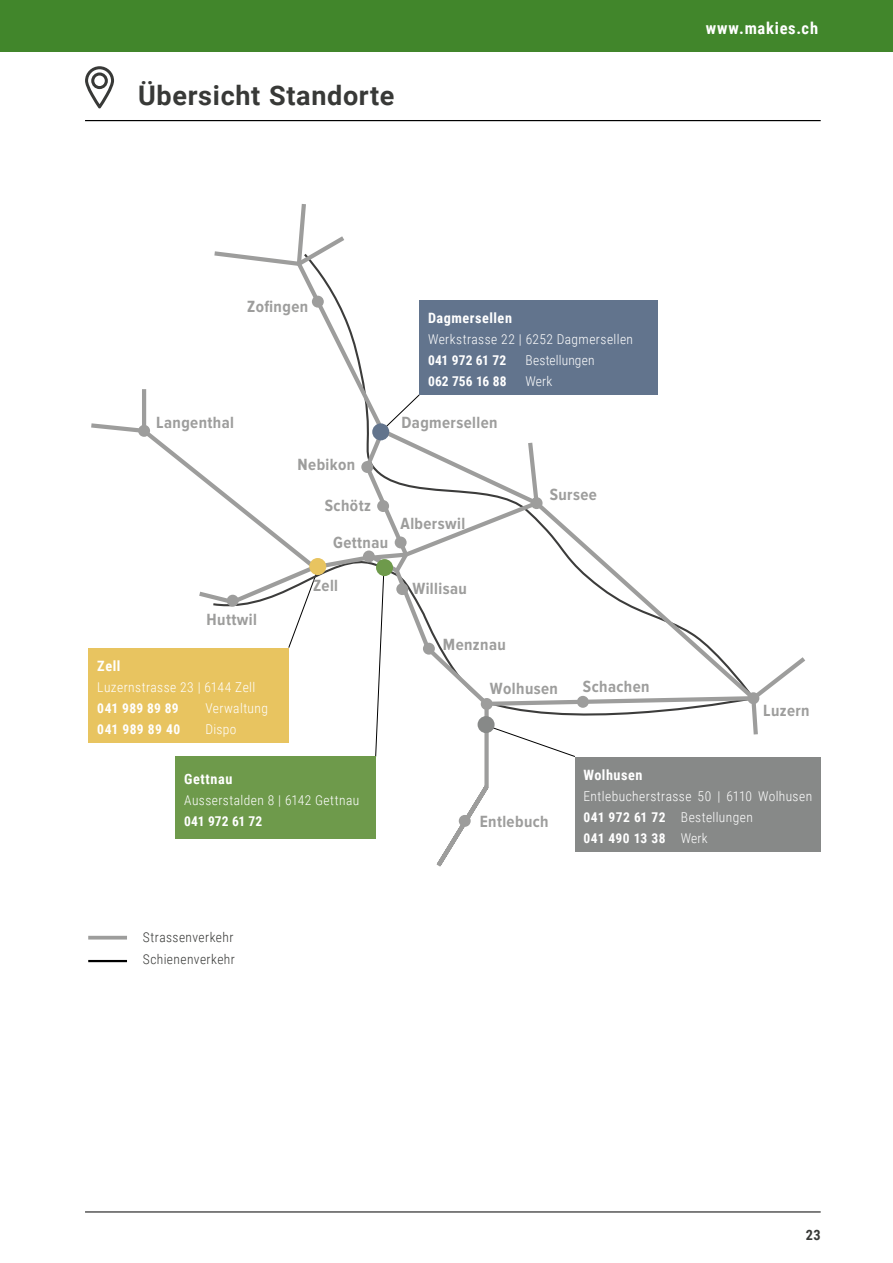
<style>
.page{position:relative;width:893px;height:1263px;background:#fff}
.page>*{position:absolute;margin:0;border:0;box-sizing:border-box;transform-origin:0 0}
.t1{font:700 27px "Roboto";letter-spacing:.025em;color:#383937}
.t2{font:700 16.8px "Proxima Nova Cond";letter-spacing:.025em;color:#9d9d9c}
.t3{font:700 16.5px "Roboto Condensed";letter-spacing:.05em;color:#fff}
.t4{font:700 14.25px "Roboto Condensed";letter-spacing:.035em;color:#fff}
.t5{font:700 14.25px "Roboto Condensed";color:#383937}
.t6{font:300 13.5px/21px "Roboto Condensed";letter-spacing:.03em;color:#fff}
.t7{font:700 13.5px "Roboto Condensed";letter-spacing:.01em;color:#fff}
.t8{font:300 13.5px/22.5px "Roboto Condensed";letter-spacing:.03em;color:#383937}
.t9{font:300 13.5px "Roboto Condensed";letter-spacing:.01em;color:#fff}
.t10{font:700 13.5px "Roboto Condensed";letter-spacing:.03em;color:#fff}
.s1{font-weight:700}
</style>
<div class="page">
<hr style="left:85px;top:1211px;width:736px;height:1px;background:#000">
<div style="left:0;top:0;width:893px;height:51px;background:#41862b"></div>
<hr style="left:85px;top:120px;width:736px;height:1px;background:#000">
<svg style="left:88px;top:204px;width:722px;height:663px"></svg>
<div style="left:459px;top:815px;width:12px;height:12px;background:#9d9d9c;border-radius:50%"></div>
<div style="left:577px;top:696px;width:12px;height:12px;background:#9d9d9c;border-radius:50%"></div>
<div style="left:377px;top:500px;width:12px;height:12px;background:#9d9d9c;border-radius:50%"></div>
<svg style="left:85px;top:66px;width:29px;height:42px"></svg>
<div style="left:89px;top:648px;width:200px;height:95px;background:#e8c460"></div>
<div style="left:420px;top:300px;width:238px;height:95px;background:#62748d"></div>
<div style="left:575px;top:756px;width:246px;height:95px;background:#878988"></div>
<div style="left:176px;top:756px;width:200px;height:83px;background:#6e9a4b"></div>
<div style="left:309px;top:558px;width:17px;height:17px;background:#e8c460;border-radius:50%"></div>
<div style="left:376px;top:559px;width:17px;height:17px;background:#6e9a4b;border-radius:50%"></div>
<div style="left:478px;top:716px;width:17px;height:17px;background:#878988;border-radius:50%"></div>
<div style="left:372px;top:423px;width:17px;height:17px;background:#62748d;border-radius:50%"></div>
<hr style="left:88px;top:936px;width:39px;height:3px;background:#9d9d9c">
<hr style="left:88px;top:960px;width:39px;height:2px;background:#000">
<h1 class="t1" style="left:138px;top:76px;width:258px">Übersicht Standorte</h1>
<p class="t3" style="left:706px;top:17px;width:114px">www.makies.ch</p>
<p class="t2" style="left:247px;top:297px;width:62px">Zofingen</p>
<p class="t2" style="left:156px;top:413px;width:79px">Langenthal</p>
<p class="t2" style="left:298px;top:455px;width:59px">Nebikon</p>
<p class="t2" style="left:325px;top:496px;width:48px">Schötz</p>
<p class="t2" style="left:333px;top:533px;width:57px">Gettnau</p>
<p class="t2" style="left:313px;top:576px;width:27px">Zell</p>
<p class="t2" style="left:207px;top:610px;width:52px">Huttwil</p>
<p class="t4" style="left:97px;top:656px;width:25px">Zell</p>
<p class="t6" style="left:97px;top:676px;width:159px">Luzernstrasse 23 | 6144 Zell</p>
<p class="t7" style="left:97px;top:699px;width:83px">041 989 89 89</p>
<p class="t6" style="left:205px;top:697px;width:64px">Verwaltung</p>
<p class="t10" style="left:97px;top:720px;width:84px">041 989 89 40</p>
<p class="t6" style="left:205px;top:718px;width:33px">Dispo</p>
<p class="t4" style="left:428px;top:308px;width:86px">Dagmersellen</p>
<p class="t6" style="left:428px;top:328px;width:207px">Werkstrasse 22 | 6252 Dagmersellen</p>
<p class="t7" style="left:428px;top:351px;width:80px">041 972 61 72</p>
<p class="t9" style="left:526px;top:351px;width:71px">Bestellungen</p>
<p class="t7" style="left:428px;top:372px;width:80px">062 756 16 88</p>
<p class="t6" style="left:526px;top:370px;width:28px">Werk</p>
<p class="t2" style="left:401px;top:413px;width:98px">Dagmersellen</p>
<p class="t2" style="left:401px;top:514px;width:66px">Alberswil</p>
<p class="t2" style="left:412px;top:579px;width:56px">Willisau</p>
<p class="t2" style="left:443px;top:635px;width:64px">Menznau</p>
<p class="t2" style="left:550px;top:485px;width:49px">Sursee</p>
<p class="t2" style="left:490px;top:679px;width:70px">Wolhusen</p>
<p class="t2" style="left:583px;top:677px;width:68px">Schachen</p>
<p class="t2" style="left:763px;top:701px;width:48px">Luzern</p>
<p class="t4" style="left:184px;top:769px;width:50px">Gettnau</p>
<p class="t6" style="left:184px;top:789px;width:177px">Ausserstalden 8 | 6142 Gettnau</p>
<p class="t7" style="left:184px;top:812px;width:80px">041 972 61 72</p>
<p class="t8" style="left:143px;top:925px;width:94px">Strassenverkehr<br>Schienenverkehr</p>
<p class="t2" style="left:480px;top:812px;width:70px">Entlebuch</p>
<p class="t4" style="left:583px;top:765px;width:61px">Wolhusen</p>
<p class="t6" style="left:583px;top:785px;width:230px">Entlebucherstrasse 50 | 6110 Wolhusen<br><span class="s1">041 972 61 72</span> Bestellungen<br><span class="s1">041 490 13 38</span> Werk</p>
<p class="t5" style="left:806px;top:1224px;width:17px">23</p>
</div>
